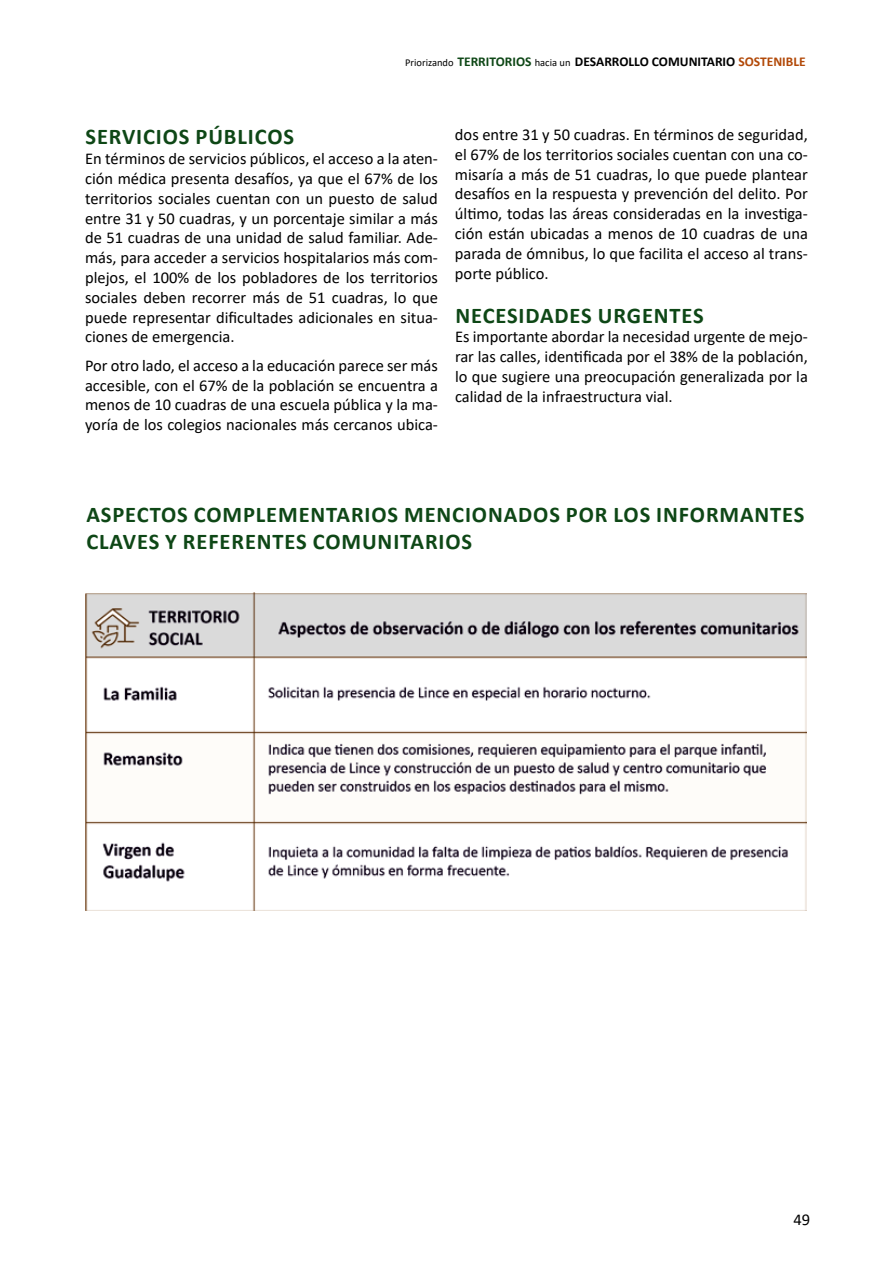
<style>
.page{position:relative;width:893px;height:1263px;background:#fff}
.page>*{position:absolute;margin:0;border:0;box-sizing:border-box;transform-origin:0 0}
.t1{font:700 22.5px/27px "Calibri";letter-spacing:.04em;color:#0e4716}
.t2{font:16.5px/19.8px "Calibri";color:#000;text-align:justify}
.t3{font:700 13.5px "Calibri";color:#000}
.s1{font-weight:400;font-size:10.5px}
.s2{color:#0e4716}
.s3{color:#b24908}
</style>
<div class="page">
<img style="left:85px;top:592px;width:721px;height:318px">
<p class="t3" style="left:405px;top:52px;width:402px"><span class="s1">Priorizando</span> <span class="s2">TERRITORIOS</span> <span class="s1">hacia un</span> DESARROLLO COMUNITARIO <span class="s3">SOSTENIBLE</span></p>
<h1 class="t1" style="left:85px;top:123px;width:210px">SERVICIOS PÚBLICOS</h1>
<p class="t2" style="left:85px;top:148px;width:354px">En términos de servicios públicos, el acceso a la aten&shy;ción médica presenta desafíos, ya que el 67% de los territorios sociales cuentan con un puesto de salud entre 31 y 50 cuadras, y un porcentaje similar a más de 51 cuadras de una unidad de salud familiar. Ade&shy;más, para acceder a servicios hospitalarios más com&shy;plejos, el 100% de los pobladores de los territorios sociales deben recorrer más de 51 cuadras, lo que puede representar dificultades adicionales en situa&shy;ciones de emergencia.</p>
<p class="t2" style="left:85px;top:355px;width:354px">Por otro lado, el acceso a la educación parece ser más accesible, con el 67% de la población se encuentra a menos de 10 cuadras de una escuela pública y la ma&shy;yoría de los colegios nacionales más cercanos ubica-</p>
<p class="t2" style="left:455px;top:124px;width:354px">dos entre 31 y 50 cuadras. En términos de seguridad, el 67% de los territorios sociales cuentan con una co&shy;misaría a más de 51 cuadras, lo que puede plantear desafíos en la respuesta y prevención del delito. Por último, todas las áreas consideradas en la investiga&shy;ción están ubicadas a menos de 10 cuadras de una parada de ómnibus, lo que facilita el acceso al trans&shy;porte público.</p>
<h1 class="t1" style="left:455px;top:301px;width:250px">NECESIDADES URGENTES</h1>
<p class="t2" style="left:455px;top:327px;width:354px">Es importante abordar la necesidad urgente de mejo&shy;rar las calles, identificada por el 38% de la población, lo que sugiere una preocupación generalizada por la calidad de la infraestructura vial.</p>
<h1 class="t1" style="left:86px;top:500px;width:720px">ASPECTOS COMPLEMENTARIOS MENCIONADOS POR LOS INFORMANTES<br>CLAVES Y REFERENTES COMUNITARIOS</h1>
<p class="t2" style="left:793px;top:1209px;width:18px">49</p>
</div>
